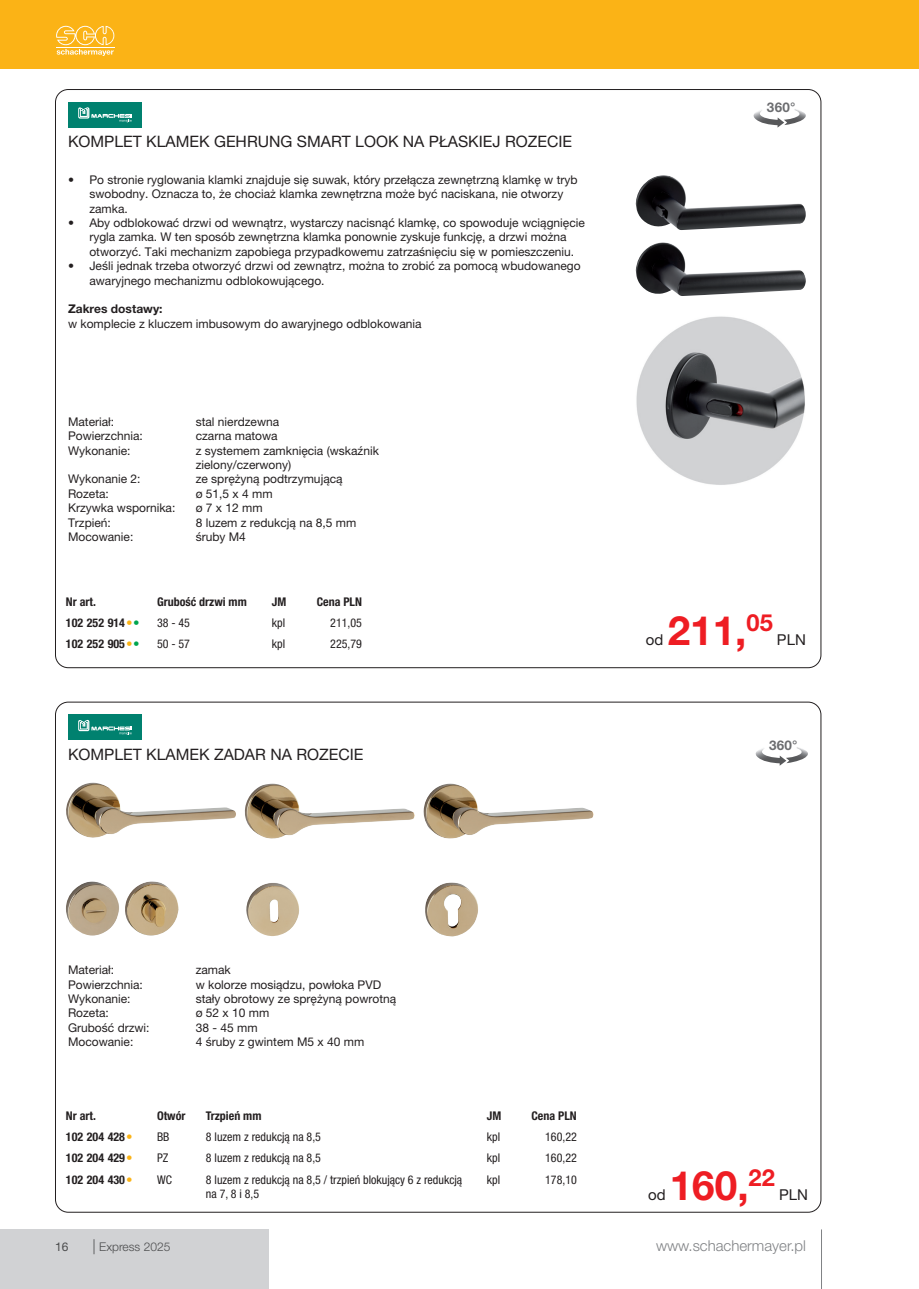
<style>
.page{position:relative;width:919px;height:1289px;background:#fff}
.page>*{position:absolute;margin:0;border:0;box-sizing:border-box;transform-origin:0 0}
.t1{font:700 40.5px "Helvetica Neue LT Pro";color:#ee1d23}
.t2{font:15.75px "Helvetica Neue LT Pro";color:#231f20}
.t3{font:300 15px "Helvetica Neue LT Pro";color:#808285}
.t4{font:15px "Helvetica Neue LT Pro";color:#231f20}
.t5{font:700 13.35px "Helvetica Neue LT Pro";letter-spacing:.02em;color:#6c6d70}
.t6{font:12px/14.4px "Helvetica Neue LT Pro";color:#231f20}
.t7{font:condensed 12px/14.4px "Helvetica Neue LT Pro";color:#231f20}
.t8{font:700 condensed 12px "Helvetica Neue LT Pro";color:#231f20}
.t9{font:700 12px "Helvetica Neue LT Pro";color:#231f20}
.t10{font:300 12px "Helvetica Neue LT Pro";color:#4b4c4d}
.t11{font:12px "Helvetica Neue LT Pro";color:#4b4c4d}
.t12{font:4.5px "Webdings";color:#fbb316}
.s1{font-size:15px}
</style>
<div class="page">
<div style="left:0;top:0;width:918px;height:68px;background:#fbb316"></div>
<svg style="left:56px;top:26px;width:58px;height:30px"></svg>
<hr style="left:56px;top:47px;width:58px;height:1px;background:#fff">
<div style="left:0;top:1229px;width:268px;height:59px;background:#d1d2d4"></div>
<hr style="left:821px;top:1229px;width:1px;height:59px;background:#808285">
<svg style="left:755px;top:747px;width:53px;height:18px"></svg>
<div style="left:68px;top:714px;width:74px;height:26px;background:#00816f"></div>
<svg style="left:78px;top:719px;width:54px;height:16px"></svg>
<img style="left:245px;top:783px;width:170px;height:153px">
<img style="left:423px;top:783px;width:170px;height:153px">
<img style="left:66px;top:782px;width:170px;height:153px">
<div style="left:68px;top:102px;width:74px;height:26px;background:#00816f"></div>
<svg style="left:78px;top:107px;width:54px;height:15px"></svg>
<svg style="left:753px;top:109px;width:53px;height:19px"></svg>
<img style="left:635px;top:242px;width:170px;height:54px">
<img style="left:635px;top:175px;width:170px;height:55px">
<img style="left:636px;top:316px;width:169px;height:169px">
<h2 class="t2" style="left:68px;top:132px;width:505px">KOMPLET KLAMEK GEHRUNG SMART LOOK NA PŁASKIEJ ROZECIE</h2>
<p class="t6" style="left:89px;top:172px;width:489px;text-indent:-21px">• Po stronie ryglowania klamki znajduje się suwak, który przełącza zewnętrzną klamkę w tryb swobodny. Oznacza to, że chociaż klamka zewnętrzna może być naciskana, nie otworzy zamka.</p>
<p class="t6" style="left:89px;top:215px;width:497px;text-indent:-21px">• Aby odblokować drzwi od wewnątrz, wystarczy nacisnąć klamkę, co spowoduje wciągnięcie rygla zamka. W ten sposób zewnętrzna klamka ponownie zyskuje funkcję, a drzwi można otworzyć. Taki mechanizm zapobiega przypadkowemu zatrzaśnięciu się w pomieszczeniu.</p>
<p class="t6" style="left:89px;top:258px;width:492px;text-indent:-21px">• Jeśli jednak trzeba otworzyć drzwi od zewnątrz, można to zrobić za pomocą wbudowanego awaryjnego mechanizmu odblokowującego.</p>
<p class="t9" style="left:68px;top:302px;width:96px">Zakres dostawy:</p>
<p class="t6" style="left:68px;top:316px;width:355px">w komplecie z kluczem imbusowym do awaryjnego odblokowania</p>
<p class="t6" style="left:68px;top:414px;width:48px">Materiał:</p>
<p class="t6" style="left:196px;top:414px;width:85px">stal nierdzewna</p>
<p class="t6" style="left:68px;top:428px;width:76px">Powierzchnia:</p>
<p class="t6" style="left:196px;top:428px;width:83px">czarna matowa</p>
<p class="t6" style="left:68px;top:443px;width:64px">Wykonanie:</p>
<p class="t6" style="left:196px;top:443px;width:185px">z systemem zamknięcia (wskaźnik zielony/czerwony)</p>
<p class="t6" style="left:68px;top:472px;width:74px">Wykonanie 2:</p>
<p class="t6" style="left:196px;top:472px;width:148px">ze sprężyną podtrzymującą</p>
<p class="t6" style="left:68px;top:486px;width:42px">Rozeta:</p>
<p class="t6" style="left:196px;top:486px;width:78px">ø 51,5 x 4 mm</p>
<p class="t6" style="left:68px;top:500px;width:109px">Krzywka wspornika:</p>
<p class="t6" style="left:196px;top:500px;width:68px">ø 7 x 12 mm</p>
<p class="t6" style="left:68px;top:515px;width:44px">Trzpień:</p>
<p class="t6" style="left:196px;top:515px;width:162px">8 luzem z redukcją na 8,5 mm</p>
<p class="t6" style="left:68px;top:529px;width:67px">Mocowanie:</p>
<p class="t6" style="left:196px;top:529px;width:52px">śruby M4</p>
<p class="t8" style="left:66px;top:594px;width:31px">Nr art.</p>
<p class="t8" style="left:157px;top:594px;width:91px">Grubość drzwi mm</p>
<p class="t8" style="left:272px;top:594px;width:16px">JM</p>
<p class="t8" style="left:316px;top:594px;width:47px">Cena PLN</p>
<p class="t8" style="left:66px;top:615px;width:61px">102 252 914</p>
<p class="t7" style="left:157px;top:615px;width:35px">38 - 45</p>
<p class="t7" style="left:272px;top:615px;width:15px">kpl</p>
<p class="t7" style="left:330px;top:615px;width:33px">211,05</p>
<p class="t8" style="left:66px;top:636px;width:61px">102 252 905</p>
<p class="t7" style="left:157px;top:636px;width:35px">50 - 57</p>
<p class="t7" style="left:272px;top:636px;width:15px">kpl</p>
<p class="t7" style="left:330px;top:636px;width:33px">225,79</p>
<h2 class="t2" style="left:68px;top:745px;width:297px">KOMPLET KLAMEK ZADAR NA ROZECIE</h2>
<p class="t5" style="left:767px;top:99px;width:30px">360°</p>
<h1 class="t1" style="left:667px;top:605px;width:107px">211,<sup>05</sup></h1>
<p class="t4" style="left:646px;top:630px;width:19px">od</p>
<p class="t4" style="left:776px;top:630px;width:30px">PLN</p>
<p class="t5" style="left:769px;top:736px;width:30px">360°</p>
<p class="t6" style="left:68px;top:962px;width:48px">Materiał:</p>
<p class="t6" style="left:196px;top:962px;width:37px">zamak</p>
<p class="t6" style="left:68px;top:977px;width:76px">Powierzchnia:</p>
<p class="t6" style="left:196px;top:977px;width:187px">w kolorze mosiądzu, powłoka PVD</p>
<p class="t6" style="left:68px;top:991px;width:64px">Wykonanie:</p>
<p class="t6" style="left:196px;top:991px;width:202px">stały obrotowy ze sprężyną powrotną</p>
<p class="t6" style="left:68px;top:1005px;width:42px">Rozeta:</p>
<p class="t6" style="left:196px;top:1005px;width:75px">ø 52 x 10 mm</p>
<p class="t6" style="left:68px;top:1020px;width:83px">Grubość drzwi:</p>
<p class="t6" style="left:196px;top:1020px;width:63px">38 - 45 mm</p>
<p class="t6" style="left:68px;top:1034px;width:67px">Mocowanie:</p>
<p class="t6" style="left:196px;top:1034px;width:170px">4 śruby z gwintem M5 x 40 mm</p>
<p class="t8" style="left:66px;top:1108px;width:31px">Nr art.</p>
<p class="t8" style="left:157px;top:1108px;width:30px">Otwór</p>
<p class="t8" style="left:206px;top:1108px;width:57px">Trzpień mm</p>
<p class="t8" style="left:486px;top:1108px;width:16px">JM</p>
<p class="t8" style="left:531px;top:1108px;width:47px">Cena PLN</p>
<p class="t8" style="left:66px;top:1129px;width:61px">102 204 428</p>
<p class="t12" style="left:127px;top:1134px;width:6px">■</p>
<p class="t7" style="left:157px;top:1129px;width:14px">BB</p>
<p class="t7" style="left:206px;top:1129px;width:116px">8 luzem z redukcją na 8,5</p>
<p class="t7" style="left:486px;top:1129px;width:15px">kpl</p>
<p class="t7" style="left:545px;top:1129px;width:33px">160,22</p>
<p class="t8" style="left:66px;top:1150px;width:61px">102 204 429</p>
<p class="t12" style="left:127px;top:1155px;width:6px">■</p>
<p class="t7" style="left:157px;top:1150px;width:13px">PZ</p>
<p class="t7" style="left:206px;top:1150px;width:116px">8 luzem z redukcją na 8,5</p>
<p class="t7" style="left:486px;top:1150px;width:15px">kpl</p>
<p class="t7" style="left:545px;top:1150px;width:33px">160,22</p>
<p class="t8" style="left:66px;top:1171px;width:61px">102 204 430</p>
<p class="t12" style="left:127px;top:1176px;width:6px">■</p>
<p class="t7" style="left:157px;top:1171px;width:16px">WC</p>
<p class="t7" style="left:206px;top:1171px;width:258px">8 luzem z redukcją na 8,5 / trzpień blokujący 6 z redukcją na 7, 8 i 8,5</p>
<p class="t7" style="left:486px;top:1171px;width:15px">kpl</p>
<p class="t7" style="left:545px;top:1171px;width:33px">178,10</p>
<p class="t4" style="left:648px;top:1185px;width:19px">od</p>
<h1 class="t1" style="left:669px;top:1160px;width:107px">160,<sup>22</sup></h1>
<p class="t4" style="left:779px;top:1185px;width:30px">PLN</p>
<p class="t11" style="left:55px;top:1239px;width:15px">16</p>
<p class="t10" style="left:93px;top:1238px;width:79px"><span class="s1">|</span> Express 2025</p>
<p class="t3" style="left:656px;top:1236px;width:151px">www.schachermayer.pl</p>
</div>
